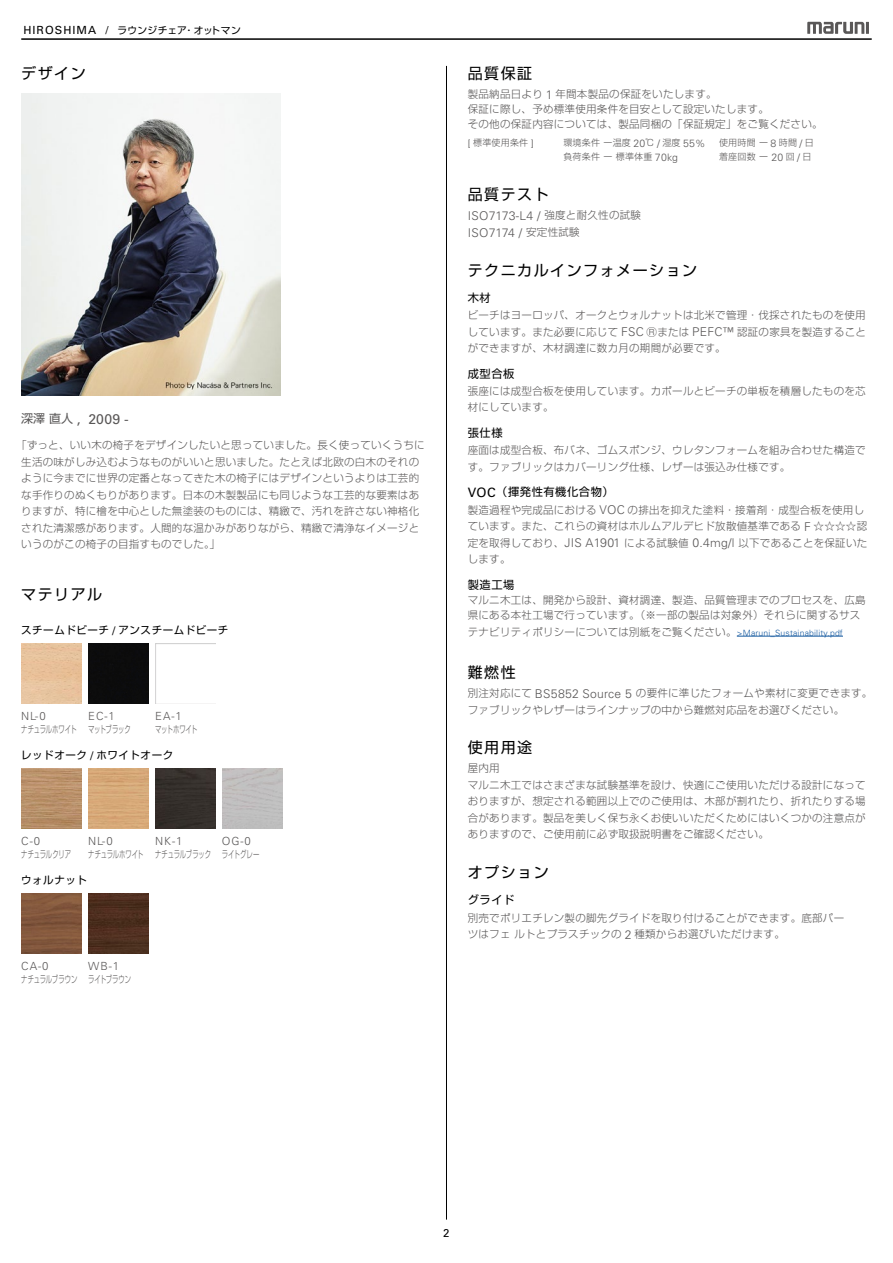
<style>
.page{position:relative;width:893px;height:1263px;background:#fff}
.page>*{position:absolute;margin:0;border:0;box-sizing:border-box;transform-origin:0 0}
.t1{font:15px "Shin Go Pro";letter-spacing:.1em;color:#000}
.t2{font:14.1px "Univers LT Pro 55 Roman";color:#595757}
.t3{font:13.8px "Univers LT Pro 55 Roman";color:#595757}
.t4{font:12.9px "Univers LT Pro 55 Roman";color:#000}
.t5{font:300 12.3px "Univers LT Pro 45";color:#595757}
.t6{font:300 12.15px "Univers LT Pro 45";letter-spacing:.02em;color:#595757}
.t7{font:12.15px "Univers LT Pro 55 Roman";color:#000}
.t8{font:12px "Shin Go Pro";color:#595757}
.t9{font:11.4px "Univers LT Pro 55 Roman";color:#000}
.t10{font:300 11.25px "Univers LT Pro 45";letter-spacing:.085em;color:#595757}
.t11{font:11.25px "Shin Go Pro";letter-spacing:.05em;color:#000}
.t12{font:11.25px "Univers LT Pro 55 Roman";letter-spacing:.09em;color:#000}
.t13{font:300 10.5px/16.5px "Shin Go Pro";letter-spacing:.025em;color:#595757}
.t14{font:10.5px "Shin Go Pro";letter-spacing:.05em;color:#000}
.t15{font:300 10.5px "Univers LT Pro 45";letter-spacing:.02em;color:#595757}
.t16{font:300 10.35px "Univers LT Pro 45";color:#595757}
.t17{font:300 9.75px "Shin Go Pro";letter-spacing:-.025em;color:#595757;scale:.65 1}
.t18{font:9.75px "Shin Go Pro";letter-spacing:.03em;color:#000}
.t19{font:300 9.75px "Shin Go Pro";letter-spacing:-.005em;color:#595757;scale:.65 1}
.t20{font:300 9px "Shin Go Pro";letter-spacing:.025em;color:#595757}
.t21{font:300 8.7px "Univers LT Pro 45";letter-spacing:.02em;color:#15599f}
.s1{font-size:13.8px}
.s2{font-size:11.4px}
.s3{font-size:10.35px}
.s4{font-family:"Univers LT Pro 45";font-size:10.35px}
.s5{font-size:12.3px}
.s6{font-family:"Univers LT Pro 45";font-size:8.7px;color:#15599f}
</style>
<div class="page">
<hr style="left:21px;top:38px;width:851px;height:2px;background:#000">
<svg style="left:807px;top:22px;width:62px;height:12px"></svg>
<hr style="left:737px;top:636px;width:106px;height:1px;background:#15599f">
<img style="left:21px;top:94px;width:260px;height:301px">
<img style="left:21px;top:643px;width:61px;height:61px">
<div style="left:88px;top:643px;width:61px;height:61px;background:#0c0c0c"></div>
<img style="left:155px;top:643px;width:61px;height:61px">
<img style="left:21px;top:768px;width:61px;height:61px">
<img style="left:88px;top:768px;width:61px;height:61px">
<div style="left:155px;top:768px;width:61px;height:61px;background:#352f2b"></div>
<img style="left:21px;top:893px;width:61px;height:61px">
<img style="left:88px;top:893px;width:61px;height:61px">
<hr style="left:446px;top:66px;width:1px;height:1153px;background:#000">
<p class="t12" style="left:23px;top:23px;width:74px">HIROSHIMA</p>
<p class="t12" style="left:105px;top:23px;width:5px">/</p>
<p class="t18" style="left:117px;top:22px;width:71px">ラウンジチェア</p>
<p class="t18" style="left:184px;top:22px;width:58px">・オットマン</p>
<h1 class="t1" style="left:21px;top:61px;width:66px">デザイン</h1>
<p class="t8" style="left:21px;top:409px;width:53px">深澤直人</p>
<p class="t13" style="left:21px;top:436px;width:405px;text-indent:-5px">「ずっと、いい木の椅子をデザインしたいと思っていました。長く使っていくうちに生活の味がしみ込むようなものがいいと思いました。たとえば北欧の白木のそれのように今までに世界の定番となってきた木の椅子にはデザインというよりは工芸的な手作りのぬくもりがあります。日本の木製製品にも同じような工芸的な要素はありますが、特に檜を中心とした無塗装のものには、精緻で、汚れを許さない神格化された清潔感があります。人間的な温かみがありながら、精緻で清浄なイメージというのがこの椅子の目指すものでした「。</p>
<h1 class="t1" style="left:21px;top:581px;width:82px">マテリアル</h1>
<p class="t14" style="left:119px;top:621px;width:111px">アンスチームドビーチ</p>
<h2 class="t2" style="left:88px;top:409px;width:42px">2009 <span class="s1">-</span></h2>
<h3 class="t3" style="left:77px;top:410px;width:5px">,</h3>
<p class="t14" style="left:21px;top:621px;width:89px">スチームドビーチ</p>
<p class="t7" style="left:112px;top:622px;width:5px">/</p>
<p class="t10" style="left:88px;top:708px;width:28px">EC-<span class="s2">1</span></p>
<p class="t17" style="left:88px;top:721px;width:67px">マットブラック</p>
<p class="t10" style="left:21px;top:708px;width:26px">NL-<span class="s2">0</span></p>
<p class="t17" style="left:21px;top:721px;width:87px">ナチュラルホワイト</p>
<p class="t10" style="left:155px;top:708px;width:28px">EA-<span class="s2">1</span></p>
<p class="t17" style="left:155px;top:721px;width:67px">マットホワイト</p>
<p class="t14" style="left:97px;top:746px;width:78px">ホワイトオーク</p>
<p class="t14" style="left:21px;top:746px;width:67px">レッドオーク</p>
<p class="t7" style="left:90px;top:747px;width:5px">/</p>
<p class="t10" style="left:21px;top:833px;width:20px">C-<span class="s2">0</span></p>
<p class="t17" style="left:21px;top:846px;width:78px">ナチュラルクリア</p>
<p class="t10" style="left:88px;top:833px;width:26px">NL-<span class="s2">0</span></p>
<p class="t17" style="left:88px;top:846px;width:87px">ナチュラルホワイト</p>
<p class="t14" style="left:21px;top:871px;width:67px">ウォルナット</p>
<p class="t10" style="left:155px;top:833px;width:29px">NK-<span class="s2">1</span></p>
<p class="t17" style="left:155px;top:846px;width:87px">ナチュラルブラック</p>
<p class="t10" style="left:222px;top:833px;width:30px">OG-<span class="s2">0</span></p>
<p class="t17" style="left:222px;top:846px;width:59px">ライトグレー</p>
<p class="t10" style="left:21px;top:958px;width:29px">CA-<span class="s2">0</span></p>
<p class="t17" style="left:21px;top:971px;width:88px">ナチュラルブラウン</p>
<p class="t10" style="left:88px;top:958px;width:33px">WB-<span class="s2">1</span></p>
<p class="t19" style="left:88px;top:971px;width:68px">ライトブラウン</p>
<h1 class="t1" style="left:468px;top:61px;width:66px">品質保証</h1>
<p class="t13" style="left:555px;top:85px;width:163px">年間本製品の保証をいたします。</p>
<p class="t13" style="left:468px;top:86px;width:356px;line-height:15px">製品納品日より<br>保証に際し、予め標準使用条件を目安として設定いたします。<br>その他の保証内容については、製品同梱の「保証規定」をご覧ください。</p>
<p class="t5" style="left:546px;top:86px;width:8px">1</p>
<p class="t20" style="left:473px;top:135px;width:57px">標準使用条件</p>
<p class="t16" style="left:468px;top:136px;width:4px">[</p>
<p class="t16" style="left:531px;top:136px;width:4px">]</p>
<p class="t20" style="left:645px;top:135px;width:10px">℃</p>
<p class="t20" style="left:563px;top:135px;width:69px">環境条件ー温度</p>
<p class="t20" style="left:662px;top:135px;width:20px">湿度</p>
<p class="t16" style="left:657px;top:136px;width:4px">/</p>
<p class="t15" style="left:633px;top:136px;width:13px">20</p>
<p class="t15" style="left:683px;top:136px;width:24px">55<span class="s3">%</span></p>
<p class="t20" style="left:719px;top:135px;width:51px">使用時間ー</p>
<p class="t20" style="left:779px;top:135px;width:37px">時間 日<span class="s4">/</span></p>
<p class="t15" style="left:770px;top:136px;width:7px">8</p>
<p class="t20" style="left:563px;top:150px;width:91px">負荷条件ー標準体重</p>
<p class="t15" style="left:655px;top:150px;width:25px">70<span class="s3">kg</span></p>
<p class="t20" style="left:719px;top:150px;width:51px">着座回数ー</p>
<p class="t20" style="left:786px;top:150px;width:27px">回 日<span class="s4">/</span></p>
<p class="t15" style="left:771px;top:150px;width:13px">20</p>
<h1 class="t1" style="left:468px;top:182px;width:82px">品質テスト</h1>
<p class="t13" style="left:544px;top:206px;width:98px">強度と耐久性の試験</p>
<p class="t6" style="left:468px;top:208px;width:74px">ISO<span class="s5">7173</span>- /<span class="s5">4</span>L</p>
<p class="t13" style="left:526px;top:222px;width:55px">安定性試験</p>
<p class="t6" style="left:468px;top:224px;width:56px">ISO<span class="s5">7174</span> /</p>
<h1 class="t1" style="left:468px;top:258px;width:231px">テクニカルインフォメーション</h1>
<p class="t11" style="left:468px;top:288px;width:25px">木材</p>
<p class="t13" style="left:468px;top:305px;width:400px;text-align:right">ビーチはヨーロッパ、オークとウォルナットは北米で管理・伐採されたものを使用認証の家具を製造すること</p>
<p class="t13" style="left:647px;top:322px;width:44px">Ⓡまたは</p>
<p class="t13" style="left:468px;top:322px;width:260px">しています。また必要に応じて<br>ができますが、木材調達に数カ月の期間が必要です。</p>
<p class="t11" style="left:468px;top:364px;width:48px">成型合板</p>
<p class="t13" style="left:468px;top:381px;width:399px">張座には成型合板を使用しています。カポールとビーチの単板を積層したものを芯材にしています。</p>
<p class="t11" style="left:468px;top:423px;width:36px">張仕様</p>
<p class="t13" style="left:468px;top:441px;width:399px">座面は成型合板、布バネ、ゴムスポンジ、ウレタンフォームを組み合わせた構造です。ファブリックはカバーリング仕様、レザーは張込み仕様です。</p>
<p class="t11" style="left:496px;top:483px;width:119px">（揮発性有機化合物(</p>
<p class="t6" style="left:621px;top:324px;width:24px">FSC</p>
<p class="t6" style="left:692px;top:324px;width:43px">PEFC™</p>
<p class="t4" style="left:468px;top:484px;width:29px">VOC</p>
<p class="t13" style="left:628px;top:500px;width:238px">の排出を抑えた塗料・接着剤・成型合板を使用し</p>
<p class="t13" style="left:468px;top:500px;width:130px">製造過程や完成品における</p>
<p class="t6" style="left:599px;top:502px;width:27px">VOC</p>
<p class="t13" style="left:814px;top:517px;width:55px">☆☆☆☆認</p>
<p class="t13" style="left:738px;top:517px;width:130px;text-indent:-271px">ています。また、これらの資材はホルムアルデヒド放散値基準である<br>以下であることを保証いた</p>
<p class="t6" style="left:804px;top:518px;width:8px">F</p>
<p class="t13" style="left:468px;top:533px;width:98px">定を取得しており、します。</p>
<p class="t11" style="left:468px;top:575px;width:48px">製造工場</p>
<p class="t13" style="left:468px;top:591px;width:399px;line-height:15px">マルニ木工は、開発から設計、資材調達、製造、品質管理までのプロセスを、広島県にある本社工場で行っています。（※一部の製品は対象外）それらに関するサス</p>
<p class="t21" style="left:743px;top:627px;width:102px">Maruni_Sustainability.pdf</p>
<p class="t13" style="left:624px;top:533px;width:66px">による試験値</p>
<p class="t6" style="left:565px;top:535px;width:57px">JIS A<span class="s5">1901</span></p>
<p class="t6" style="left:692px;top:535px;width:44px"><span class="s5">0</span>.<span class="s5">4</span>mg l/</p>
<p class="t13" style="left:468px;top:623px;width:276px">テナビリティポリシーについては別紙をご覧ください。<span class="s6">&gt;</span></p>
<h1 class="t1" style="left:468px;top:660px;width:49px">難燃性</h1>
<p class="t13" style="left:636px;top:684px;width:238px">の要件に準じたフォームや素材に変更できます。</p>
<p class="t13" style="left:468px;top:684px;width:378px">別注対応にて<br>ファブリックやレザーはラインナップの中から難燃対応品をお選びください。</p>
<h1 class="t1" style="left:468px;top:735px;width:66px">使用用途</h1>
<p class="t13" style="left:468px;top:759px;width:399px">屋内用<br>マルニ木工ではさまざまな試験基準を設け、快適にご使用いただける設計になっておりますが、想定される範囲以上でのご使用は、木部が割れたり、折れたりする場合があります。製品を美しく保ち永くお使いいただくためにはいくつかの注意点がありますので、ご使用前に必ず取扱説明書をご確認ください。</p>
<h1 class="t1" style="left:468px;top:860px;width:82px">オプション</h1>
<p class="t11" style="left:468px;top:891px;width:48px">グライド</p>
<p class="t13" style="left:634px;top:908px;width:211px;text-indent:-167px">別売でポリエチレン製の脚先グライドを取り付けることができます。底部パー種類からお選びいただけます。</p>
<p class="t6" style="left:535px;top:685px;width:99px">BS<span class="s5">5852</span> Source <span class="s5">5</span></p>
<p class="t13" style="left:468px;top:924px;width:156px">ツはフェルトとプラスチックの</p>
<p class="t5" style="left:625px;top:926px;width:8px">2</p>
<p class="t9" style="left:443px;top:1225px;width:8px">2</p>
</div>
